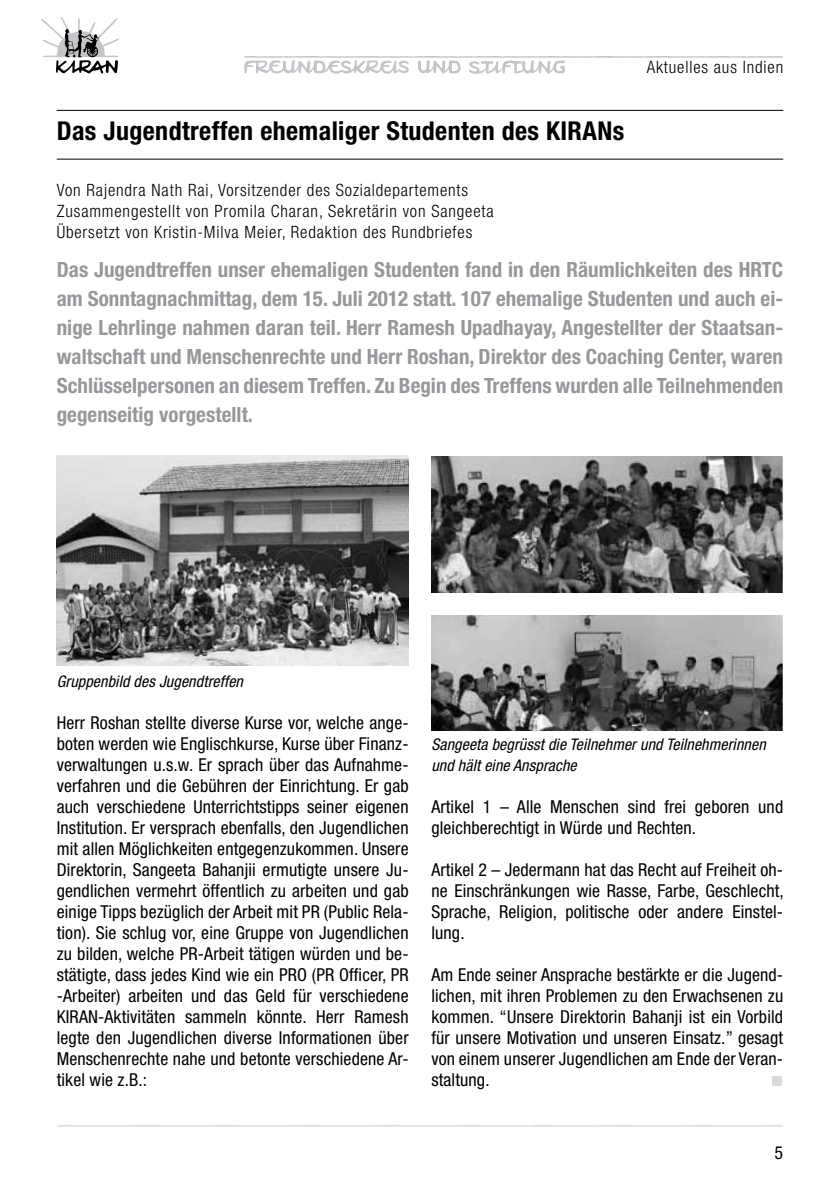
<style>
.page{position:relative;width:840px;height:1191px;background:#fff}
.page>*{position:absolute;margin:0;border:0;box-sizing:border-box;transform-origin:0 0}
.t1{font:700 condensed 26px "Helvetica Neue";letter-spacing:.015em;color:#000}
.t2{font:700 condensed 21px/29px "Helvetica Neue";color:#98989c;text-align:justify}
.t3{font:condensed 18px "Helvetica Neue";color:#000}
.t4{font:condensed 17.8px/21px "Helvetica Neue";letter-spacing:.01em;color:#000;text-align:justify}
.t5{font:300 condensed 17px/21px "Helvetica Neue";letter-spacing:.05em;color:#000}
.t6{font:italic condensed 16px/21px "Helvetica Neue";letter-spacing:.01em;color:#000}
</style>
<div class="page">
<svg style="left:57px;top:1125px;width:725px;height:1px"></svg>
<svg style="left:41px;top:17px;width:78px;height:56px"></svg>
<svg style="left:244px;top:56px;width:538px;height:18px"></svg>
<hr style="left:57px;top:110px;width:725px;height:1px;background:#000">
<hr style="left:57px;top:159px;width:725px;height:1px;background:#000">
<img style="left:57px;top:455px;width:351px;height:210px">
<div style="left:772px;top:1075px;width:9px;height:10px;background:#d8dbdc"></div>
<img style="left:431px;top:457px;width:351px;height:135px">
<img style="left:431px;top:615px;width:351px;height:115px">
<p class="t5" style="left:646px;top:57px;width:138px">Aktuelles aus Indien</p>
<h1 class="t1" style="left:57px;top:115px;width:568px">Das Jugendtreffen ehemaliger Studenten des KIRANs</h1>
<p class="t5" style="left:57px;top:179px;width:438px">Von Rajendra Nath Rai, Vorsitzender des Sozialdepartements<br>Zusammengestellt von Promila Charan, Sekretärin von Sangeeta<br>Übersetzt von Kristin-Milva Meier, Redaktion des Rundbriefes</p>
<p class="t2" style="left:57px;top:255px;width:727px">Das Jugendtreffen unser ehemaligen Studenten fand in den Räumlichkeiten des HRTC am Sonntagnachmittag, dem 15. Juli 2012 statt. 107 ehemalige Studenten und auch ei&shy;nige Lehrlinge nahmen daran teil. Herr Ramesh Upadhayay, Angestellter der Staatsan&shy;waltschaft und Menschenrechte und Herr Roshan, Direktor des Coaching Center, waren Schlüsselpersonen an diesem Treffen. Zu Begin des Treffens wurden alle Teilnehmenden gegenseitig vorgestellt.</p>
<p class="t6" style="left:57px;top:670px;width:188px">Gruppenbild des Jugendtreffen</p>
<p class="t4" style="left:57px;top:711px;width:353px">Herr Roshan stellte diverse Kurse vor, welche ange&shy;boten werden wie Englischkurse, Kurse über Finanz&shy;verwaltungen u.s.w. Er sprach über das Aufnahme&shy;verfahren und die Gebühren der Einrichtung. Er gab auch verschiedene Unterrichtstipps seiner eigenen Institution. Er versprach ebenfalls, den Jugendlichen mit allen Möglichkeiten entgegenzukommen. Unsere Direktorin, Sangeeta Bahanjii ermutigte unsere Ju&shy;gendlichen vermehrt öffentlich zu arbeiten und gab einige Tipps bezüglich der Arbeit mit PR (Public Rela&shy;tion). Sie schlug vor, eine Gruppe von Jugendlichen zu bilden, welche PR-Arbeit tätigen würden und be&shy;stätigte, dass jedes Kind wie ein PRO (PR Officer, PR -Arbeiter) arbeiten und das Geld für verschiedene KIRAN-Aktivitäten sammeln könnte. Herr Ramesh legte den Jugendlichen diverse Informationen über Menschenrechte nahe und betonte verschiedene Ar&shy;tikel wie z.B.:</p>
<p class="t6" style="left:431px;top:733px;width:336px">Sangeeta begrüsst die Teilnehmer und Teilnehmerinnen und hält eine Ansprache</p>
<p class="t4" style="left:431px;top:795px;width:353px">Artikel 1 – Alle Menschen sind frei geboren und gleichberechtigt in Würde und Rechten.</p>
<p class="t4" style="left:431px;top:858px;width:354px">Artikel 2 – Jedermann hat das Recht auf Freiheit oh&shy;ne Einschränkungen wie Rasse, Farbe, Geschlecht, Sprache, Religion, politische oder andere Einstel&shy;lung.</p>
<p class="t4" style="left:431px;top:963px;width:353px">Am Ende seiner Ansprache bestärkte er die Jugend&shy;lichen, mit ihren Problemen zu den Erwachsenen zu kommen. “Unsere Direktorin Bahanji ist ein Vorbild für unsere Motivation und unseren Einsatz.” gesagt von einem unserer Jugendlichen am Ende der Veran&shy;staltung.</p>
<p class="t3" style="left:774px;top:1142px;width:10px">5</p>
</div>
